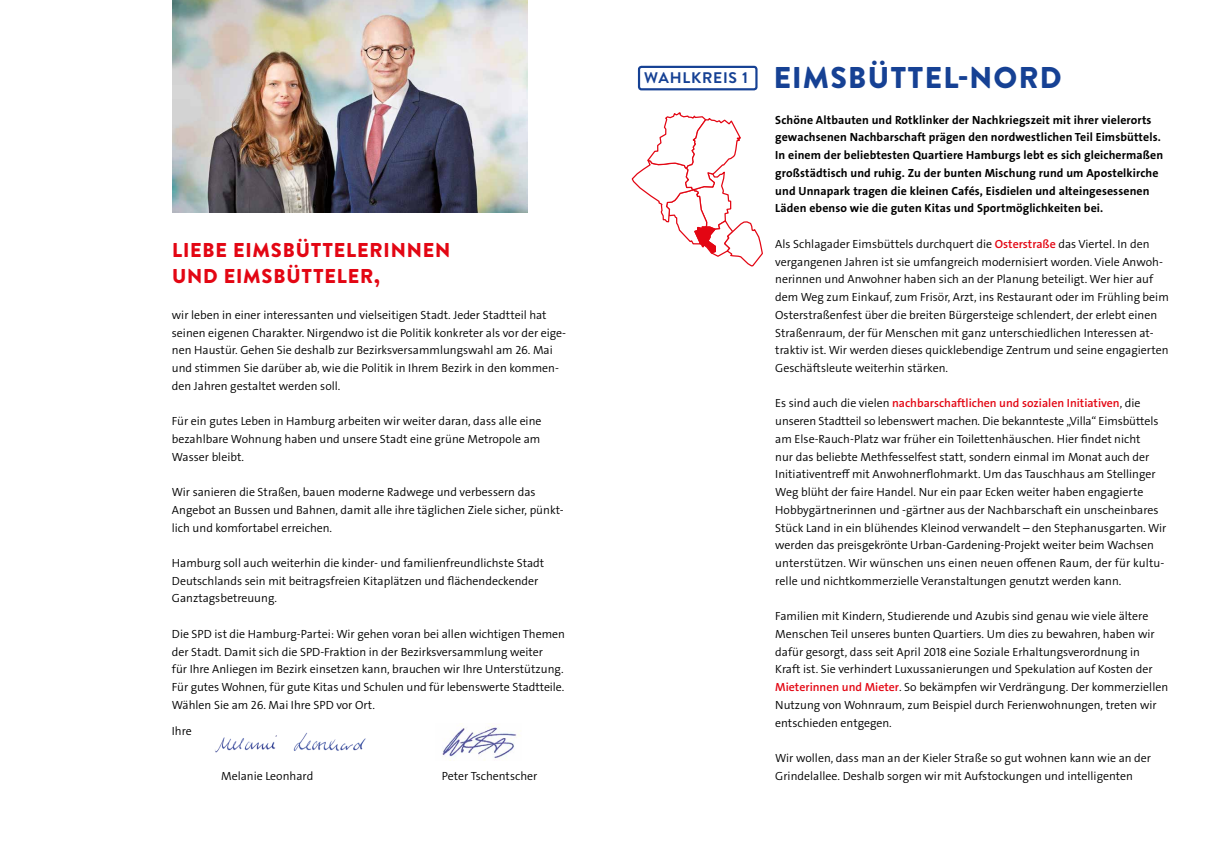
<style>
.page{position:relative;width:1205px;height:851px;background:#fff}
.page>*{position:absolute;margin:0;border:0;box-sizing:border-box;transform-origin:0 0}
.t1{font:900 30px "Brandon Text";letter-spacing:.04em;color:#164194}
.t2{font:900 20px/26.6px "Brandon Text";letter-spacing:.04em;color:#e30613}
.t3{font:300 11.88px/17.8px "SPD The Sans";color:#000}
.t4{font:700 11.88px/17.8px "SPD The Sans";letter-spacing:.01em;color:#000}
.s1{font-weight:600;color:#e30613}
</style>
<div class="page">
<svg style="left:631px;top:112px;width:132px;height:155px"></svg>
<img style="left:173px;top:0;width:354px;height:212px">
<img style="left:442px;top:724px;width:78px;height:35px">
<img style="left:215px;top:732px;width:151px;height:21px">
<div style="left:638px;top:66px;width:119px;height:24px;border:2px solid #164194;border-radius:2px"></div>
<h2 class="t2" style="left:172px;top:236px;width:280px">LIEBE EIMSBÜTTELERINNEN<br>UND EIMSBÜTTELER,</h2>
<p class="t3" style="left:172px;top:306px;width:396px">wir leben in einer interessanten und vielseitigen Stadt. Jeder Stadtteil hat seinen eigenen Charakter. Nirgendwo ist die Politik konkreter als vor der eige&shy;nen Haustür. Gehen Sie deshalb zur Bezirksversammlungswahl am 26. Mai und stimmen Sie darüber ab, wie die Politik in Ihrem Bezirk in den kommen&shy;den Jahren gestaltet werden soll.</p>
<p class="t3" style="left:172px;top:412px;width:371px;text-align:justify">Für ein gutes Leben in Hamburg arbeiten wir weiter daran, dass alle eine bezahlbare Wohnung haben und unsere Stadt eine grüne Metropole am Wasser bleibt.</p>
<p class="t3" style="left:172px;top:483px;width:393px">Wir sanieren die Straßen, bauen moderne Radwege und verbessern das<br>Angebot an Bussen und Bahnen, damit alle ihre täglichen Ziele sicher, pünkt&shy;lich und komfortabel erreichen.</p>
<p class="t3" style="left:172px;top:554px;width:374px">Hamburg soll auch weiterhin die kinder- und familienfreundlichste Stadt<br>Deutschlands sein mit beitragsfreien Kitaplätzen und flächendeckender<br>Ganztagsbetreuung.</p>
<p class="t3" style="left:172px;top:625px;width:395px">Die SPD ist die Hamburg-Partei: Wir gehen voran bei allen wichtigen Themen der Stadt. Damit sich die SPD-Fraktion in der Bezirksversammlung weiter<br>für Ihre Anliegen im Bezirk einsetzen kann, brauchen wir Ihre Unterstützung.<br>Für gutes Wohnen, für gute Kitas und Schulen und für lebenswerte Stadtteile.<br>Wählen Sie am 26. Mai Ihre SPD vor Ort.</p>
<p class="t3" style="left:172px;top:722px;width:21px">Ihre</p>
<p class="t3" style="left:221px;top:766px;width:94px">Melanie Leonhard</p>
<p class="t3" style="left:442px;top:766px;width:97px">Peter Tschentscher</p>
<h1 class="t1" style="left:644px;top:57px;width:419px"><sup>WAHLKREIS</sup> <sup>1</sup> EIMSBÜTTEL-NORD</h1>
<p class="t4" style="left:775px;top:111px;width:389px">Schöne Altbauten und Rotklinker der Nachkriegszeit mit ihrer vielerorts gewachsenen Nachbarschaft prägen den nordwestlichen Teil Eimsbüttels.<br>In einem der beliebtesten Quartiere Hamburgs lebt es sich gleichermaßen großstädtisch und ruhig. Zu der bunten Mischung rund um Apostelkirche und Unnapark tragen die kleinen Cafés, Eisdielen und alteingesessenen Läden ebenso wie die guten Kitas und Sportmöglichkeiten bei.</p>
<p class="t3" style="left:775px;top:235px;width:395px">Als Schlagader Eimsbüttels durchquert die <span class="s1">Osterstraße</span> das Viertel. In den vergangenen Jahren ist sie umfangreich modernisiert worden. Viele Anwoh&shy;nerinnen und Anwohner haben sich an der Planung beteiligt. Wer hier auf dem Weg zum Einkauf, zum Frisör, Arzt, ins Restaurant oder im Frühling beim Osterstraßenfest über die breiten Bürgersteige schlendert, der erlebt einen Straßenraum, der für Menschen mit ganz unterschiedlichen Interessen at&shy;traktiv ist. Wir werden dieses quicklebendige Zentrum und seine engagierten Geschäftsleute weiterhin stärken.</p>
<p class="t3" style="left:775px;top:394px;width:392px">Es sind auch die vielen <span class="s1">nachbarschaftlichen und sozialen Initiativen</span>, die unseren Stadtteil so lebenswert machen. Die bekannteste „Villa“ Eimsbüttels am Else-Rauch-Platz war früher ein Toilettenhäuschen. Hier findet nicht<br>nur das beliebte Methfesselfest statt, sondern einmal im Monat auch der Initiativentreff mit Anwohnerflohmarkt. Um das Tauschhaus am Stellinger Weg blüht der faire Handel. Nur ein paar Ecken weiter haben engagierte Hobbygärtnerinnen und -gärtner aus der Nachbarschaft ein unscheinbares Stück Land in ein blühendes Kleinod verwandelt – den Stephanusgarten. Wir werden das preisgekrönte Urban-Gardening-Projekt weiter beim Wachsen unterstützen. Wir wünschen uns einen neuen offenen Raum, der für kultu&shy;relle und nichtkommerzielle Veranstaltungen genutzt werden kann.</p>
<p class="t3" style="left:775px;top:607px;width:394px">Familien mit Kindern, Studierende und Azubis sind genau wie viele ältere Menschen Teil unseres bunten Quartiers. Um dies zu bewahren, haben wir dafür gesorgt, dass seit April 2018 eine Soziale Erhaltungsverordnung in<br>Kraft ist. Sie verhindert Luxussanierungen und Spekulation auf Kosten der <span class="s1">Mieterinnen und Mieter</span>. So bekämpfen wir Verdrängung. Der kommerziellen Nutzung von Wohnraum, zum Beispiel durch Ferienwohnungen, treten wir entschieden entgegen.</p>
<p class="t3" style="left:775px;top:749px;width:377px">Wir wollen, dass man an der Kieler Straße so gut wohnen kann wie an der<br>Grindelallee. Deshalb sorgen wir mit Aufstockungen und intelligenten</p>
</div>
